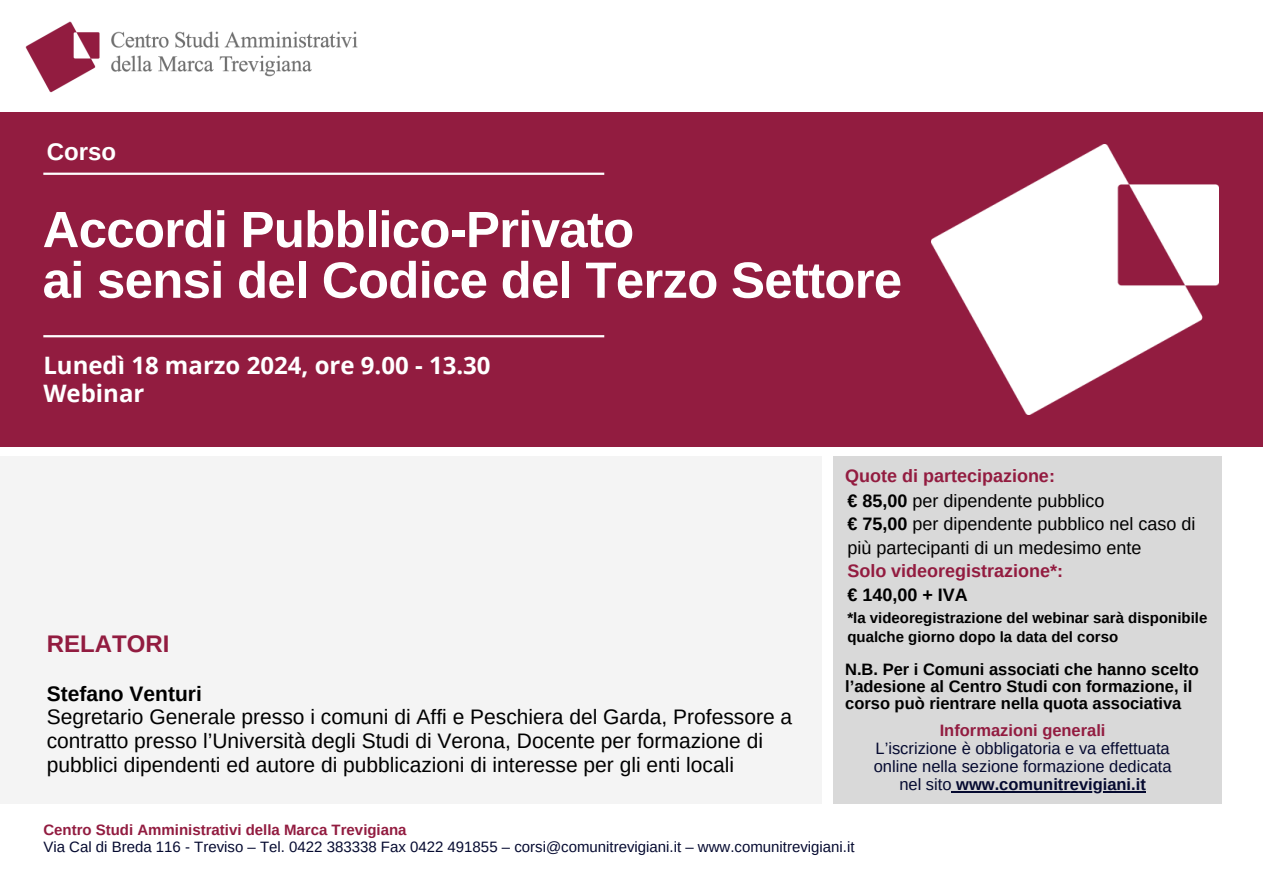
<style>
.page{position:relative;width:1263px;height:894px;background:#fff}
.page>*{position:absolute;margin:0;border:0;box-sizing:border-box;transform-origin:0 0}
.t1{font:700 51px/50.7px "Arimo";letter-spacing:-.015em;color:#fff}
.t2{font:700 24px/28.2px "Open Sans";color:#fff}
.t3{font:700 24px "Arimo";color:#921c40}
.t4{font:700 24px "Arimo";color:#fff}
.t5{font:21px/23.7px "Arimo";color:#000}
.t6{font:18px/23.7px "Arimo";color:#000}
.t7{font:700 18px "Arimo";color:#931c40}
.t8{font:700 18px "Arimo";color:#000}
.t9{font:16.5px/18px "Arimo";color:#050a30;text-align:center}
.t10{font:700 16.5px/16.8px "Arimo";color:#000}
.t11{font:15px "Arimo";color:#050a30}
.t12{font:700 15px/19.2px "Arimo";color:#000}
.t13{font:700 15px "Arimo";color:#921c40}
.s1{font-weight:700}
.s2{font-weight:700;color:#921c40}
</style>
<div class="page">
<div style="left:0;top:112px;width:1263px;height:334px;background:#921c40"></div>
<div style="left:0;top:456px;width:821px;height:348px;background:#f4f4f4"></div>
<div style="left:833px;top:456px;width:388px;height:348px;background:#d9d9d9"></div>
<img style="left:25px;top:21px;width:333px;height:72px">
<hr style="left:43px;top:335px;width:561px;height:2px;background:#fff">
<hr style="left:43px;top:172px;width:561px;height:3px;background:#fff">
<img style="left:932px;top:144px;width:287px;height:270px">
<hr style="left:956px;top:791px;width:190px;height:1px;background:#050a30">
<p class="t4" style="left:47px;top:138px;width:71px">Corso</p>
<h2 class="t1" style="left:43px;top:204px;width:861px">Accordi Pubblico-Privato<br>ai sensi del Codice del Terzo Settore</h2>
<h4 class="t2" style="left:43px;top:350px;width:449px">Lunedì 18 marzo 2024, ore 9.00 - 13.30<br>Webinar</h4>
<p class="t3" style="left:47px;top:630px;width:124px">RELATORI</p>
<p class="t5" style="left:47px;top:681px;width:747px"><span class="s1">Stefano Venturi<br></span>Segretario Generale presso i comuni di Affi e Peschiera del Garda, Professore a contratto presso l’Università degli Studi di Verona, Docente per formazione di pubblici dipendenti ed autore di pubblicazioni di interesse per gli enti locali</p>
<p class="t7" style="left:845px;top:466px;width:211px">Quote di partecipazione:</p>
<p class="t6" style="left:847px;top:488px;width:259px"><span class="s1">€ 85,00</span> per dipendente pubblico</p>
<p class="t6" style="left:847px;top:512px;width:350px"><span class="s1">€ 75,00</span> per dipendente pubblico nel caso di più partecipanti di un medesimo ente</p>
<h5 class="t7" style="left:847px;top:561px;width:217px">Solo videoregistrazione*:</h5>
<h6 class="t8" style="left:847px;top:584px;width:122px">€ 140,00 + IVA</h6>
<p class="t12" style="left:847px;top:607px;width:361px">*la videoregistrazione del webinar sarà disponibile qualche giorno dopo la data del corso</p>
<p class="t10" style="left:845px;top:660px;width:355px">N.B. Per i Comuni associati che hanno scelto l’adesione al Centro Studi con formazione, il corso può rientrare nella quota associativa</p>
<h5 class="t9" style="left:874px;top:721px;width:299px"><span class="s2">Informazioni generali<br></span>L’iscrizione è obbligatoria e va effettuata online nella sezione formazione dedicata nel sito <span class="s1">www.comunitrevigiani.it</span></h5>
<h1 class="t13" style="left:43px;top:821px;width:365px">Centro Studi Amministrativi della Marca Trevigiana</h1>
<h3 class="t11" style="left:43px;top:838px;width:813px">Via Cal di Breda 116 - Treviso – Tel. 0422 383338 Fax 0422 491855 – corsi@comunitrevigiani.it – www.comunitrevigiani.it</h3>
</div>
